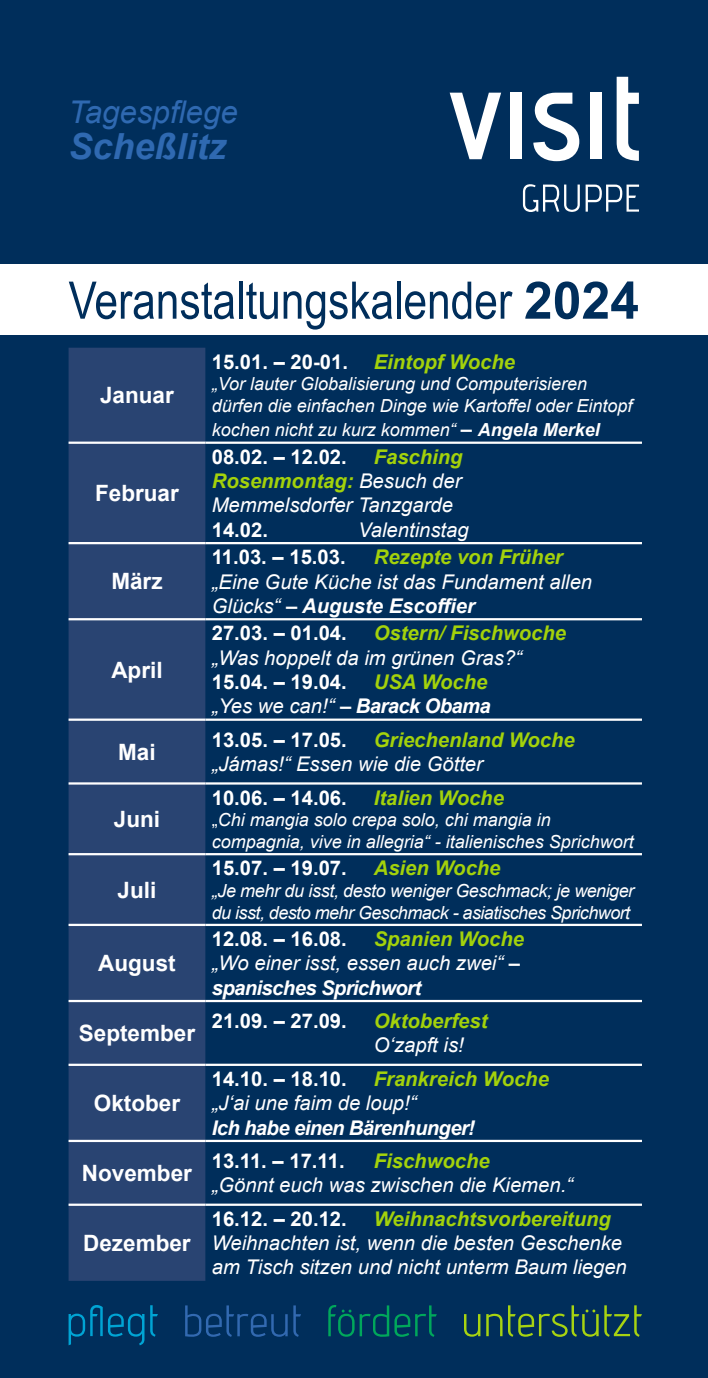
<style>
.page{position:relative;width:708px;height:1378px;background:#002e5b}
.page>*{position:absolute;margin:0;border:0;box-sizing:border-box;transform-origin:0 0}
.t1{font:51.75px "Arial Narrow";color:#002e5b}
.t2{font:italic 700 36px "Arial";color:#2f69b1}
.t3{font:italic 31.28px "Arial";color:#2f69b1}
.t4{font:700 22.5px "Arial";color:#fff}
.t5{font:italic 20.25px/24.3px "Arial";color:#fff}
.t6{font:700 20.25px "Arial";color:#fff}
.t7{font:italic 700 20.25px "Arial";color:#a3d20b}
.t8{font:italic 700 20.25px "Arial";letter-spacing:-.03em;color:#fff}
.t9{font:italic 18px/21.6px "Arial";color:#fff}
.t10{font:italic 18px/21.6px "Arial";letter-spacing:-.03em;color:#fff}
.s1{font-family:"Arial";font-weight:700}
.s2{font-weight:700;font-size:20.25px}
.s3{font-weight:700}
.s4{font-weight:700;color:#a3d20b}
.s5{font-weight:400}
.s6{font-style:normal}
</style>
<div class="page">
<div style="left:0;top:265px;width:708px;height:70px;background:#fff"></div>
<svg style="left:523px;top:184px;width:57px;height:28px"></svg>
<svg style="left:586px;top:185px;width:53px;height:27px"></svg>
<svg style="left:450px;top:93px;width:51px;height:66px"></svg>
<div style="left:510px;top:93px;width:11px;height:66px;background:#fff"></div>
<svg style="left:533px;top:93px;width:46px;height:68px"></svg>
<div style="left:590px;top:93px;width:11px;height:66px;background:#fff"></div>
<svg style="left:617px;top:77px;width:22px;height:84px"></svg>
<div style="left:69px;top:348px;width:136px;height:933px;background:#294472"></div>
<hr style="left:69px;top:441px;width:136px;height:3px;background:#fff">
<hr style="left:205px;top:441px;width:437px;height:3px;background:#fff">
<hr style="left:69px;top:542px;width:136px;height:2px;background:#fff">
<hr style="left:205px;top:542px;width:437px;height:2px;background:#fff">
<hr style="left:69px;top:618px;width:136px;height:2px;background:#fff">
<hr style="left:205px;top:618px;width:437px;height:2px;background:#fff">
<hr style="left:69px;top:718px;width:136px;height:3px;background:#fff">
<hr style="left:205px;top:718px;width:437px;height:3px;background:#fff">
<hr style="left:69px;top:782px;width:136px;height:2px;background:#fff">
<hr style="left:205px;top:782px;width:437px;height:2px;background:#fff">
<hr style="left:69px;top:853px;width:136px;height:2px;background:#fff">
<hr style="left:205px;top:853px;width:437px;height:2px;background:#fff">
<hr style="left:69px;top:924px;width:136px;height:2px;background:#fff">
<hr style="left:205px;top:924px;width:437px;height:2px;background:#fff">
<hr style="left:69px;top:1000px;width:136px;height:2px;background:#fff">
<hr style="left:205px;top:1000px;width:437px;height:2px;background:#fff">
<hr style="left:69px;top:1063px;width:136px;height:3px;background:#fff">
<hr style="left:205px;top:1063px;width:437px;height:3px;background:#fff">
<hr style="left:69px;top:1140px;width:136px;height:2px;background:#fff">
<hr style="left:205px;top:1140px;width:437px;height:2px;background:#fff">
<hr style="left:69px;top:1203px;width:136px;height:3px;background:#fff">
<hr style="left:205px;top:1203px;width:437px;height:3px;background:#fff">
<svg style="left:69px;top:1305px;width:75px;height:40px"></svg>
<svg style="left:150px;top:1305px;width:8px;height:31px"></svg>
<svg style="left:185px;top:1305px;width:116px;height:32px"></svg>
<svg style="left:328px;top:1305px;width:109px;height:32px"></svg>
<svg style="left:464px;top:1314px;width:16px;height:22px"></svg>
<svg style="left:486px;top:1313px;width:16px;height:23px"></svg>
<svg style="left:508px;top:1305px;width:134px;height:32px"></svg>
<p class="t3" style="left:69px;top:92px;width:171px">Tagespflege</p>
<p class="t2" style="left:69px;top:122px;width:159px">Scheßlitz</p>
<p class="t1" style="left:69px;top:262px;width:572px">Veranstaltungskalender <span class="s1">2024</span></p>
<p class="t4" style="left:100px;top:380px;width:75px">Januar</p>
<p class="t4" style="left:95px;top:477px;width:85px">Februar</p>
<p class="t4" style="left:111px;top:565px;width:53px">März</p>
<p class="t4" style="left:111px;top:654px;width:53px">April</p>
<p class="t4" style="left:118px;top:736px;width:39px">Mai</p>
<p class="t4" style="left:114px;top:803px;width:48px">Juni</p>
<p class="t4" style="left:118px;top:874px;width:40px">Juli</p>
<p class="t4" style="left:98px;top:947px;width:79px">August</p>
<p class="t4" style="left:79px;top:1017px;width:118px">September</p>
<p class="t4" style="left:94px;top:1087px;width:88px">Oktober</p>
<p class="t4" style="left:82px;top:1157px;width:112px">November</p>
<p class="t4" style="left:83px;top:1227px;width:109px">Dezember</p>
<p class="t6" style="left:212px;top:347px;width:138px">15.01. – 20-01.</p>
<p class="t7" style="left:374px;top:348px;width:143px">Eintopf Woche</p>
<p class="t9" style="left:212px;top:373px;width:422px">„Vor lauter Globalisierung und Computerisieren dürfen die einfachen Dinge wie Kartoffel oder Eintopf</p>
<p class="t9" style="left:212px;top:419px;width:390px">kochen nicht zu kurz kommen“ <span class="s2">–</span> <span class="s3">Angela Merkel</span></p>
<p class="t6" style="left:212px;top:442px;width:137px">08.02. – 12.02.</p>
<p class="t7" style="left:374px;top:443px;width:90px">Fasching</p>
<p class="t5" style="left:212px;top:469px;width:251px"><span class="s4">Rosenmontag:</span> Besuch der<br>Memmelsdorfer Tanzgarde</p>
<p class="t6" style="left:212px;top:515px;width:58px">14.02.</p>
<p class="t5" style="left:358px;top:518px;width:112px">Valentinstag</p>
<p class="t6" style="left:212px;top:543px;width:135px">11.03. – 15.03.</p>
<p class="t7" style="left:374px;top:544px;width:191px">Rezepte von Früher</p>
<p class="t5" style="left:212px;top:569px;width:382px">„Eine Gute Küche ist das Fundament allen<br>Glücks“ <span class="s3">– Auguste Escoffier</span></p>
<p class="t6" style="left:212px;top:619px;width:137px">27.03. – 01.04.</p>
<p class="t7" style="left:374px;top:620px;width:194px">Ostern/ Fischwoche</p>
<p class="t5" style="left:212px;top:646px;width:312px">„Was hoppelt da im grünen Gras?“</p>
<p class="t6" style="left:212px;top:667px;width:137px">15.04. – 19.04.</p>
<p class="t7" style="left:374px;top:668px;width:115px">USA Woche</p>
<p class="t8" style="left:212px;top:692px;width:281px"><span class="s5">„Yes we can!“</span> – Barack Obama</p>
<p class="t6" style="left:212px;top:725px;width:137px">13.05. – 17.05.</p>
<p class="t7" style="left:374px;top:726px;width:203px">Griechenland Woche</p>
<p class="t5" style="left:212px;top:752px;width:273px">„Jámas!“ Essen wie die Götter</p>
<p class="t6" style="left:212px;top:783px;width:137px">10.06. – 14.06.</p>
<p class="t7" style="left:374px;top:784px;width:132px">Italien Woche</p>
<p class="t9" style="left:212px;top:809px;width:424px"><span class="s6">„</span>Chi mangia solo crepa solo, chi mangia in compagnia, vive in allegria“ - italienisches Sprichwort</p>
<p class="t6" style="left:212px;top:854px;width:137px">15.07. – 19.07.</p>
<p class="t7" style="left:374px;top:854px;width:128px">Asien Woche</p>
<p class="t10" style="left:212px;top:880px;width:424px">„Je mehr du isst, desto weniger Geschmack; je weniger du isst, desto mehr Geschmack - asiatisches Sprichwort</p>
<p class="t6" style="left:212px;top:924px;width:137px">12.08. – 16.08.</p>
<p class="t7" style="left:374px;top:925px;width:152px">Spanien Woche</p>
<p class="t5" style="left:212px;top:951px;width:310px">„Wo einer isst, essen auch zwei“ <span class="s3">–</span></p>
<p class="t8" style="left:212px;top:974px;width:211px">spanisches Sprichwort</p>
<p class="t6" style="left:212px;top:1006px;width:137px">21.09. – 27.09.</p>
<p class="t7" style="left:374px;top:1007px;width:115px">Oktoberfest</p>
<p class="t5" style="left:374px;top:1033px;width:92px">O‘zapft is!</p>
<p class="t6" style="left:212px;top:1064px;width:137px">14.10. – 18.10.</p>
<p class="t7" style="left:374px;top:1065px;width:177px">Frankreich Woche</p>
<p class="t5" style="left:212px;top:1091px;width:206px">„J‘ai une faim de loup!“</p>
<p class="t8" style="left:212px;top:1114px;width:265px">Ich habe einen Bärenhunger!</p>
<p class="t6" style="left:212px;top:1146px;width:134px">13.11. – 17.11.</p>
<p class="t7" style="left:374px;top:1147px;width:117px">Fischwoche</p>
<p class="t5" style="left:212px;top:1173px;width:363px">„Gönnt euch was zwischen die Kiemen.“</p>
<p class="t6" style="left:212px;top:1204px;width:137px">16.12. – 20.12.</p>
<p class="t7" style="left:374px;top:1205px;width:239px">Weihnachtsvorbereitung</p>
<p class="t5" style="left:212px;top:1231px;width:417px">Weihnachten ist, wenn die besten Geschenke am Tisch sitzen und nicht unterm Baum liegen</p>
</div>
